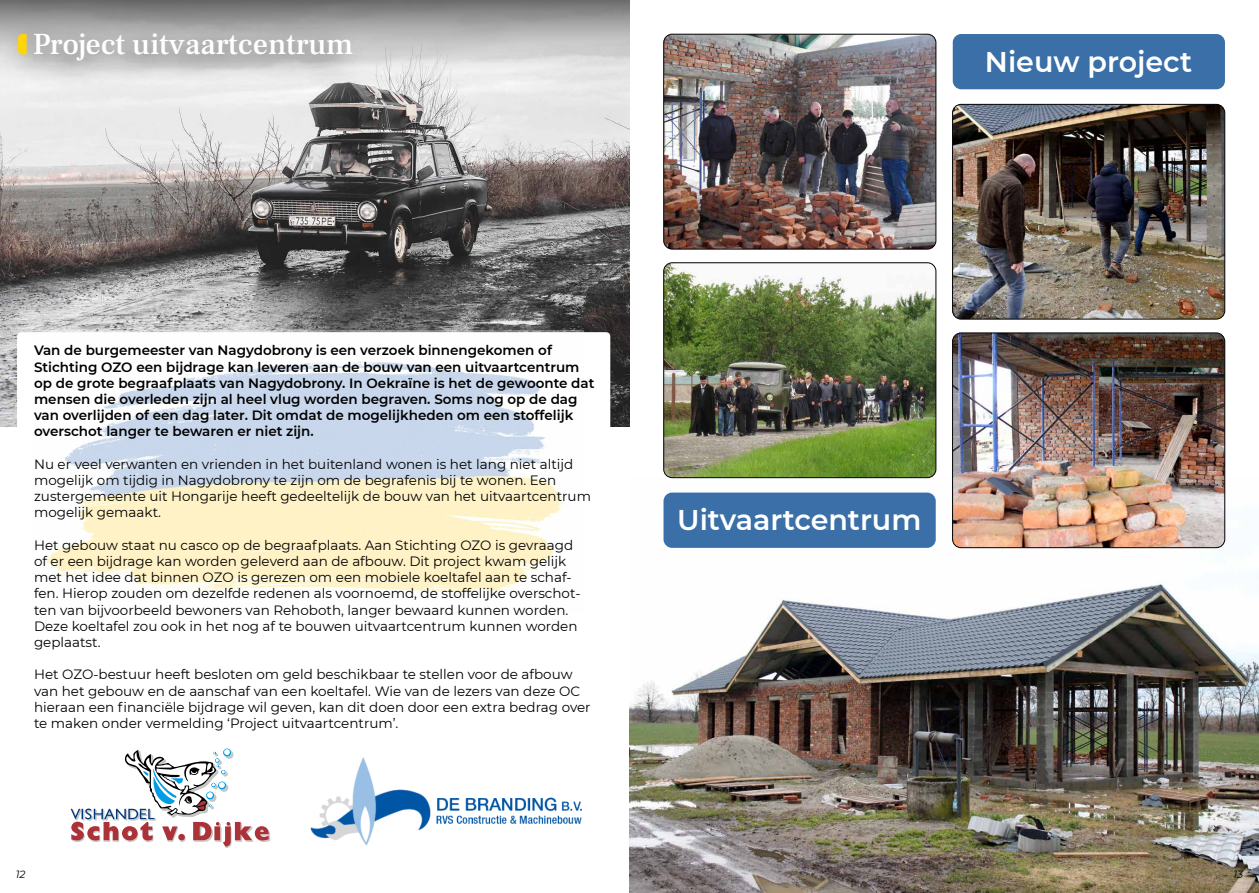
<style>
.page{position:relative;width:1259px;height:893px;background:#fff}
.page>*{position:absolute;margin:0;border:0;box-sizing:border-box;transform-origin:0 0}
.t1{font:500 30px "Frank Ruhl Libre";color:#fff}
.t2{font:600 28.5px "Montserrat";color:#fff}
.t3{font:13.5px/16.2px "Montserrat";color:#000}
.t4{font:600 13.5px/16.2px "Montserrat";color:#000}
.t5{font:italic 10.5px "Montserrat";color:#000}
</style>
<div class="page">
<img style="left:0;top:88px;width:629px;height:338px">
<div style="left:17px;top:332px;width:593px;height:182px;background:#fff;border-radius:4px"></div>
<svg style="left:0;top:0;width:629px;height:88px;background:#b0b0b0"></svg>
<div style="left:3px;top:19px;width:360px;height:71px;background:#000;opacity:.7"></div>
<svg style="left:18px;top:34px;width:9px;height:21px"></svg>
<img style="left:31px;top:331px;width:552px;height:262px">
<svg style="left:71px;top:748px;width:199px;height:100px"></svg>
<img style="left:310px;top:757px;width:272px;height:89px">
<img style="left:629px;top:478px;width:630px;height:415px">
<img style="left:952px;top:104px;width:272px;height:215px">
<div style="left:952px;top:104px;width:273px;height:215px;border:1px solid #000;border-radius:9px"></div>
<img style="left:663px;top:34px;width:273px;height:215px">
<div style="left:663px;top:34px;width:273px;height:215px;border:1px solid #000;border-radius:9px"></div>
<img style="left:952px;top:333px;width:272px;height:215px">
<div style="left:952px;top:333px;width:273px;height:215px;border:1px solid #000;border-radius:9px"></div>
<img style="left:663px;top:263px;width:273px;height:215px">
<div style="left:663px;top:263px;width:273px;height:215px;border:1px solid #000;border-radius:9px"></div>
<div style="left:952px;top:34px;width:273px;height:55px;background:#3a6fa7;border-radius:9px"></div>
<div style="left:663px;top:493px;width:272px;height:55px;background:#3a6fa7;border-radius:9px"></div>
<h1 class="t1" style="left:33px;top:26px;width:322px">Project uitvaartcentrum</h1>
<h2 class="t2" style="left:985px;top:41px;width:209px">Nieuw project</h2>
<p class="t4" style="left:34px;top:342px;width:562px">Van de burgemeester van Nagydobrony is een verzoek binnengekomen of Stichting OZO een bijdrage kan leveren aan de bouw van een uitvaartcentrum op de grote begraafplaats van Nagydobrony. In Oekraïne is het de gewoonte dat mensen die overleden zijn al heel vlug worden begraven. Soms nog op de dag van overlijden of een dag later. Dit omdat de mogelijkheden om een stoffelijk overschot langer te bewaren er niet zijn.</p>
<p class="t3" style="left:34px;top:455px;width:558px">Nu er veel verwanten en vrienden in het buitenland wonen is het lang niet altijd mogelijk om tijdig in Nagydobrony te zijn om de begrafenis bij te wonen. Een zustergemeente uit Hongarije heeft gedeeltelijk de bouw van het uitvaartcentrum mogelijk gemaakt.</p>
<p class="t3" style="left:34px;top:536px;width:548px">Het gebouw staat nu casco op de begraafplaats. Aan Stichting OZO is gevraagd of er een bijdrage kan worden geleverd aan de afbouw. Dit project kwam gelijk met het idee dat binnen OZO is gerezen om een mobiele koeltafel aan te schaf&shy;fen. Hierop zouden om dezelfde redenen als voornoemd, de stoffelijke overschot&shy;ten van bijvoorbeeld bewoners van Rehoboth, langer bewaard kunnen worden.<br>Deze koeltafel zou ook in het nog af te bouwen uitvaartcentrum kunnen worden geplaatst.</p>
<p class="t3" style="left:34px;top:666px;width:558px">Het OZO-bestuur heeft besloten om geld beschikbaar te stellen voor de afbouw van het gebouw en de aanschaf van een koeltafel. Wie van de lezers van deze OC hieraan een financiële bijdrage wil geven, kan dit doen door een extra bedrag over te maken onder vermelding ‘Project uitvaartcentrum’.</p>
<h2 class="t2" style="left:677px;top:500px;width:246px">Uitvaartcentrum</h2>
<p class="t5" style="left:16px;top:867px;width:11px">12</p>
<p class="t5" style="left:1233px;top:867px;width:11px">13</p>
</div>
